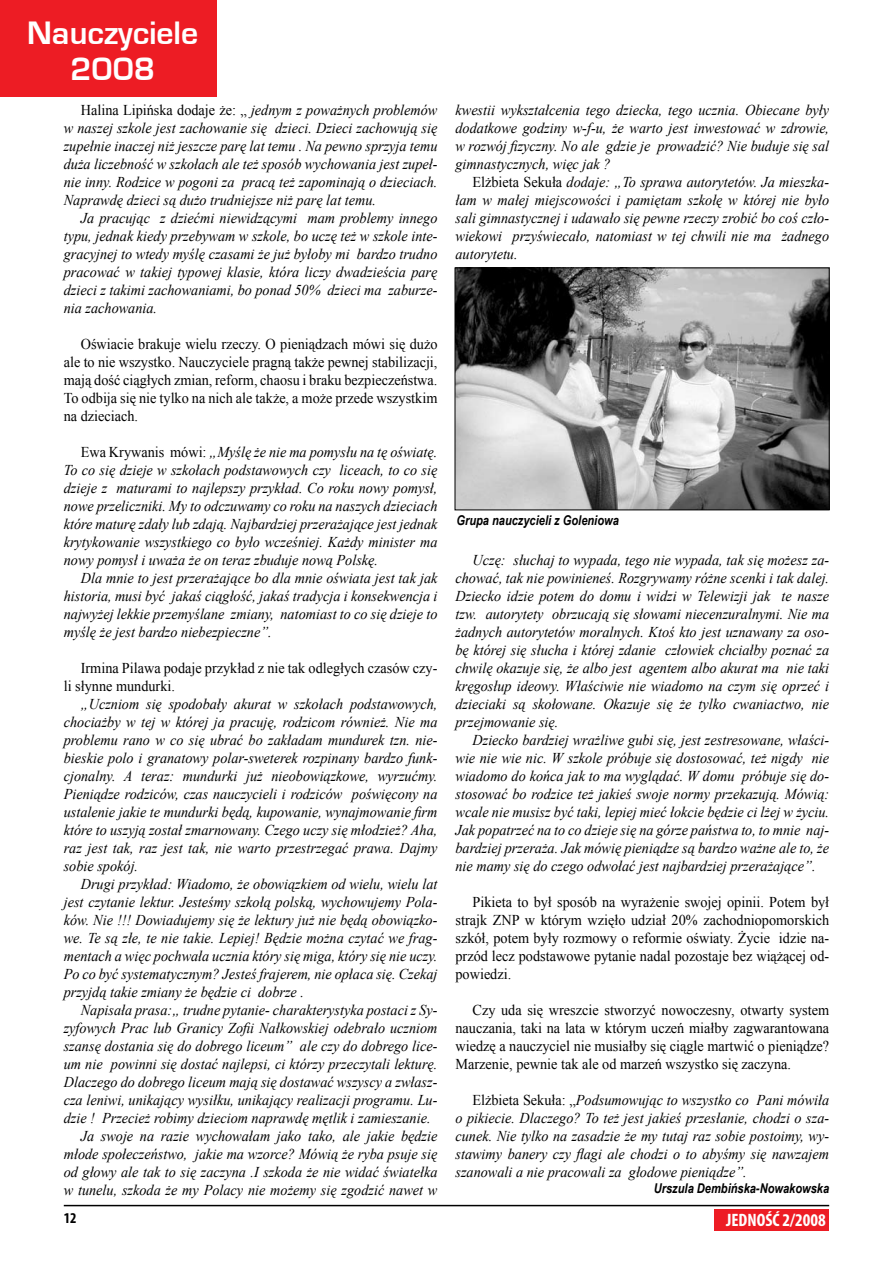
<style>
.page{position:relative;width:893px;height:1263px;background:#fff}
.page>*{position:absolute;margin:0;border:0;box-sizing:border-box;transform-origin:0 0}
.t1{font:700 30px/36px "Euromode";color:#fff;text-align:center}
.t2{font:700 condensed 18px "Myriad Pro";color:#fff}
.t3{font:italic 15px/18px "Times New Roman";color:#000;text-align:justify;scale:.95 1}
.t4{font:15px/18px "Times New Roman";color:#000;text-align:justify;scale:.95 1}
.t5{font:700 condensed 15px "Myriad Pro";color:#000}
.t6{font:italic 700 13.5px "Arial Narrow";color:#000}
.s1{font-style:normal}
</style>
<div class="page">
<div style="left:0;top:0;width:217px;height:96px;background:#ed1c24"></div>
<div style="left:714px;top:1209px;width:115px;height:21px;background:#ed1c24"></div>
<hr style="left:64px;top:1205px;width:765px;height:1px;background:#000">
<img style="left:457px;top:269px;width:371px;height:239px">
<div style="left:455px;top:267px;width:375px;height:243px;border:1px solid #000"></div>
<h1 class="t1" style="left:27px;top:15px;width:172px">Nauczyciele<br>2008</h1>
<p class="t3" style="left:64px;top:100px;width:395px;text-indent:17px"><span class="s1">Halina Lipińska dodaje że: „</span> jednym z poważnych problemów w naszej szkole jest zachowanie się dzieci. Dzieci zachowują się zupełnie inaczej niż jeszcze parę lat temu . Na pewno sprzyja temu duża liczebność w szkołach ale też sposób wychowania jest zupeł&shy;nie inny. Rodzice w pogoni za pracą też zapominają o dzieciach.<br>Naprawdę dzieci są dużo trudniejsze niż parę lat temu.</p>
<p class="t3" style="left:64px;top:208px;width:395px;text-indent:17px">Ja pracując z dziećmi niewidzącymi mam problemy innego typu, jednak kiedy przebywam w szkole, bo uczę też w szkole inte&shy;gracyjnej to wtedy myślę czasami że już byłoby mi bardzo trudno pracować w takiej typowej klasie, która liczy dwadzieścia parę dzieci z takimi zachowaniami, bo ponad 50% dzieci ma zaburze&shy;nia zachowania.</p>
<p class="t4" style="left:64px;top:334px;width:395px;text-indent:17px">Oświacie brakuje wielu rzeczy. O pieniądzach mówi się dużo ale to nie wszystko. Nauczyciele pragną także pewnej stabilizacji, mają dość ciągłych zmian, reform, chaosu i braku bezpieczeństwa.<br>To odbija się nie tylko na nich ale także, a może przede wszystkim na dzieciach.</p>
<p class="t3" style="left:64px;top:442px;width:395px;text-indent:17px"><span class="s1">Ewa Krywanis mówi:</span> „Myślę że nie ma pomysłu na tę oświatę.<br>To co się dzieje w szkołach podstawowych czy liceach, to co się dzieje z maturami to najlepszy przykład. Co roku nowy pomysł, nowe przeliczniki. My to odczuwamy co roku na naszych dzieciach które maturę zdały lub zdają. Najbardziej przerażające jest jednak krytykowanie wszystkiego co było wcześniej. Każdy minister ma nowy pomysł i uważa że on teraz zbuduje nową Polskę.</p>
<p class="t3" style="left:64px;top:568px;width:395px;text-indent:17px">Dla mnie to jest przerażające bo dla mnie oświata jest tak jak historia, musi być jakaś ciągłość, jakaś tradycja i konsekwencja i najwyżej lekkie przemyślane zmiany, natomiast to co się dzieje to myślę że jest bardzo niebezpieczne”.</p>
<p class="t4" style="left:64px;top:658px;width:395px;text-indent:17px">Irmina Pilawa podaje przykład z nie tak odległych czasów czy&shy;li słynne mundurki.</p>
<p class="t3" style="left:64px;top:694px;width:395px;text-indent:17px">„Uczniom się spodobały akurat w szkołach podstawowych, chociażby w tej w której ja pracuję, rodzicom również. Nie ma problemu rano w co się ubrać bo zakładam mundurek tzn. nie&shy;bieskie polo i granatowy polar-sweterek rozpinany bardzo funk&shy;cjonalny. A teraz: mundurki już nieobowiązkowe, wyrzućmy.<br>Pieniądze rodziców, czas nauczycieli i rodziców poświęcony na ustalenie jakie te mundurki będą, kupowanie, wynajmowanie firm które to uszyją został zmarnowany. Czego uczy się młodzież? Aha, raz jest tak, raz jest tak, nie warto przestrzegać prawa. Dajmy sobie spokój.</p>
<p class="t3" style="left:64px;top:874px;width:395px;text-indent:17px">Drugi przykład: Wiadomo, że obowiązkiem od wielu, wielu lat jest czytanie lektur. Jesteśmy szkołą polską, wychowujemy Pola&shy;ków. Nie !!! Dowiadujemy się że lektury już nie będą obowiązko&shy;we. Te są złe, te nie takie. Lepiej! Będzie można czytać we frag&shy;mentach a więc pochwała ucznia który się miga, który się nie uczy.<br>Po co być systematycznym? Jesteś frajerem, nie opłaca się. Czekaj przyjdą takie zmiany że będzie ci dobrze .</p>
<p class="t3" style="left:81px;top:1000px;width:377px">Napisała prasa:„ trudne pytanie- charakterystyka postaci z Sy-</p>
<p class="t3" style="left:64px;top:1018px;width:395px">zyfowych Prac lub Granicy Zofii Nałkowskiej odebrało uczniom</p>
<p class="t3" style="left:64px;top:1036px;width:395px">szansę dostania się do dobrego liceum” ale czy do dobrego lice-</p>
<p class="t3" style="left:64px;top:1054px;width:395px">um nie powinni się dostać najlepsi, ci którzy przeczytali lekturę.</p>
<p class="t3" style="left:64px;top:1072px;width:395px">Dlaczego do dobrego liceum mają się dostawać wszyscy a zwłasz-</p>
<p class="t3" style="left:64px;top:1090px;width:395px">cza leniwi, unikający wysiłku, unikający realizacji programu. Lu-</p>
<p class="t3" style="left:64px;top:1108px;width:388px">dzie ! Przecież robimy dzieciom naprawdę mętlik i zamieszanie.</p>
<p class="t3" style="left:81px;top:1126px;width:377px">Ja swoje na razie wychowałam jako tako, ale jakie będzie</p>
<p class="t3" style="left:64px;top:1144px;width:395px">młode społeczeństwo, jakie ma wzorce? Mówią że ryba psuje się</p>
<p class="t3" style="left:64px;top:1162px;width:395px">od głowy ale tak to się zaczyna .I szkoda że nie widać światełka</p>
<p class="t3" style="left:64px;top:1180px;width:395px">w tunelu, szkoda że my Polacy nie możemy się zgodzić nawet w</p>
<p class="t3" style="left:455px;top:100px;width:395px">kwestii wykształcenia tego dziecka, tego ucznia. Obiecane były dodatkowe godziny w-f-u, że warto jest inwestować w zdrowie, w rozwój fizyczny. No ale gdzie je prowadzić? Nie buduje się sal gimnastycznych, więc jak ?</p>
<p class="t3" style="left:455px;top:172px;width:395px;text-indent:17px"><span class="s1">Elżbieta Sekuła</span> dodaje: „To sprawa autorytetów. Ja mieszka&shy;łam w małej miejscowości i pamiętam szkołę w której nie było sali gimnastycznej i udawało się pewne rzeczy zrobić bo coś czło&shy;wiekowi przyświecało, natomiast w tej chwili nie ma żadnego autorytetu.</p>
<p class="t6" style="left:456px;top:510px;width:164px">Grupa nauczycieli z Goleniowa</p>
<p class="t3" style="left:455px;top:550px;width:395px;text-indent:17px">Uczę: słuchaj to wypada, tego nie wypada, tak się możesz za&shy;chować, tak nie powinieneś. Rozgrywamy różne scenki i tak dalej.<br>Dziecko idzie potem do domu i widzi w Telewizji jak te nasze tzw. autorytety obrzucają się słowami niecenzuralnymi. Nie ma żadnych autorytetów moralnych. Ktoś kto jest uznawany za oso&shy;bę której się słucha i której zdanie człowiek chciałby poznać za chwilę okazuje się, że albo jest agentem albo akurat ma nie taki kręgosłup ideowy. Właściwie nie wiadomo na czym się oprzeć i dzieciaki są skołowane. Okazuje się że tylko cwaniactwo, nie przejmowanie się.</p>
<p class="t3" style="left:455px;top:730px;width:395px;text-indent:17px">Dziecko bardziej wrażliwe gubi się, jest zestresowane, właści&shy;wie nie wie nic. W szkole próbuje się dostosować, też nigdy nie wiadomo do końca jak to ma wyglądać. W domu próbuje się do&shy;stosować bo rodzice też jakieś swoje normy przekazują. Mówią: wcale nie musisz być taki, lepiej mieć łokcie będzie ci lżej w życiu.<br>Jak popatrzeć na to co dzieje się na górze państwa to, to mnie naj&shy;bardziej przeraża. Jak mówię pieniądze są bardzo ważne ale to, że nie mamy się do czego odwołać jest najbardziej przerażające”.</p>
<p class="t4" style="left:455px;top:892px;width:395px;text-indent:17px">Pikieta to był sposób na wyrażenie swojej opinii. Potem był strajk ZNP w którym wzięło udział 20% zachodniopomorskich szkół, potem były rozmowy o reformie oświaty. Życie idzie na&shy;przód lecz podstawowe pytanie nadal pozostaje bez wiążącej od&shy;powiedzi.</p>
<p class="t4" style="left:455px;top:1000px;width:395px;text-indent:17px">Czy uda się wreszcie stworzyć nowoczesny, otwarty system nauczania, taki na lata w którym uczeń miałby zagwarantowana wiedzę a nauczyciel nie musiałby się ciągle martwić o pieniądze?<br>Marzenie, pewnie tak ale od marzeń wszystko się zaczyna.</p>
<p class="t3" style="left:455px;top:1090px;width:395px;text-indent:17px"><span class="s1">Elżbieta Sekuła: „</span>Podsumowując to wszystko co Pani mówiła o pikiecie. Dlaczego? To też jest jakieś przesłanie, chodzi o sza&shy;cunek. Nie tylko na zasadzie że my tutaj raz sobie postoimy, wy&shy;stawimy banery czy flagi ale chodzi o to abyśmy się nawzajem szanowali a nie pracowali za głodowe pieniądze”.</p>
<p class="t6" style="left:654px;top:1178px;width:177px">Urszula Dembińska-Nowakowska</p>
<p class="t5" style="left:64px;top:1209px;width:14px">12</p>
<p class="t2" style="left:726px;top:1208px;width:101px">JEDNOŚĆ 2/2008</p>
</div>
